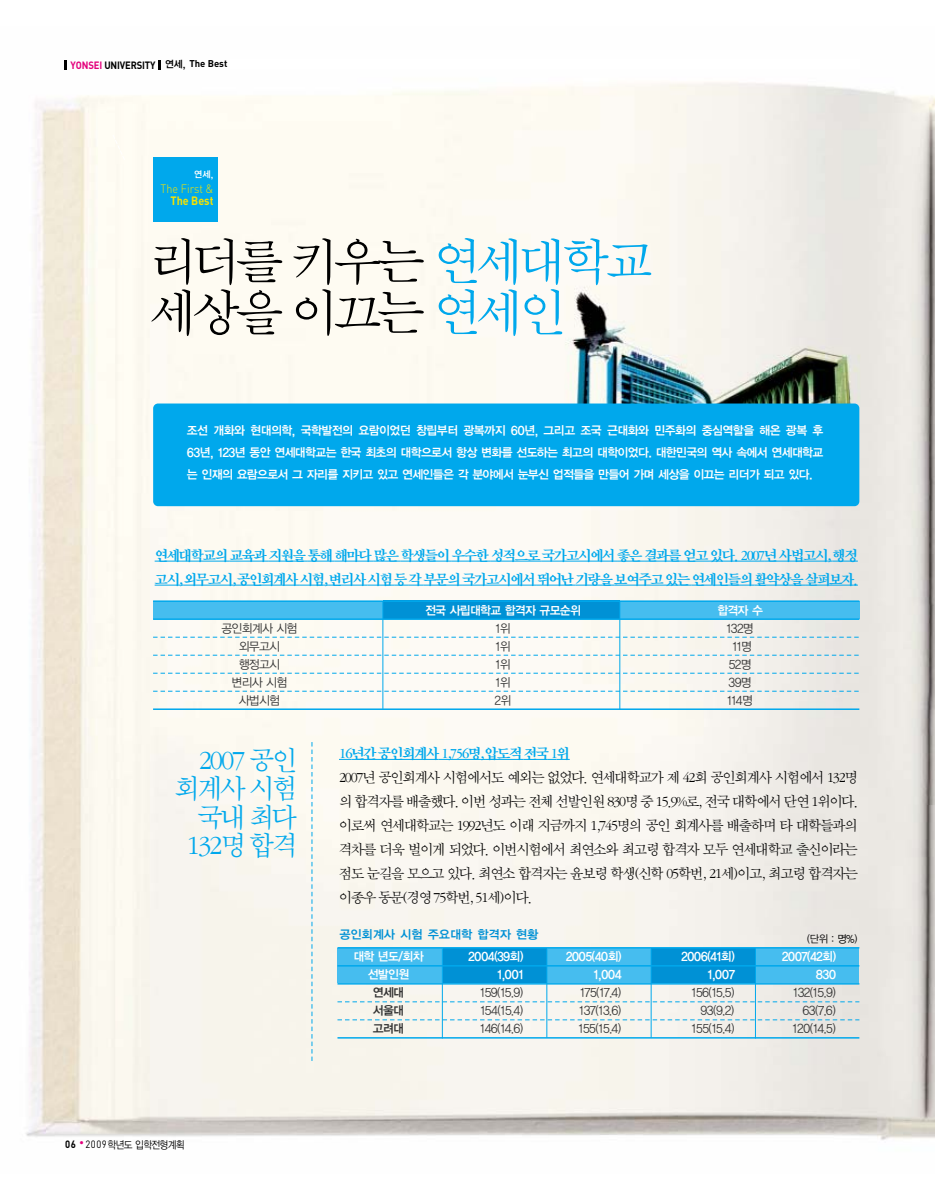
<style>
.page{position:relative;width:935px;height:1190px;background:#fff}
.page>*{position:absolute;margin:0;border:0;box-sizing:border-box;transform-origin:0 0}
.t1{font:52.5px/51px "Sand Sm";letter-spacing:-.07em;color:#000}
.t2{font:28.5px/28.5px "Sand Sm";letter-spacing:-.075em;color:#00a8ec;text-align:right}
.t3{font:15px/24px "Sand Sm";letter-spacing:-.075em;color:#000;text-align:justify}
.t4{font:15px/24px "Sand Km";letter-spacing:-.08em;color:#00a8ec}
.t5{font:12px/22px "YGO14";letter-spacing:-.12em;color:#fff;text-align:justify}
.t6{font:12px "YGO12";letter-spacing:-.11em;color:#333}
.t7{font:12px "YGO14";letter-spacing:-.07em;color:#0091d5}
.t8{font:12px "YGO14";letter-spacing:-.12em;color:#333}
.t9{font:300 12px "DIN";color:#f7e300;scale:.9 1}
.t10{font:700 12px "DIN";color:#f7e300;scale:.9 1}
.t11{font:700 10.5px "DIN";letter-spacing:-.015em;color:#000;scale:.9 1}
.t12{font:10.5px "YGO12";letter-spacing:-.145em;color:#000;scale:.9 1}
.t13{font:10.5px "YGO12";letter-spacing:-.145em;color:#000}
.t14{font:9px "YGO14";color:#fff}
.s1{color:#e3007b}
.s2{color:#00a8ec}
.s3{font-family:"DIN";font-weight:700}
.s4{font-family:"DIN"}
</style>
<div class="page">
<img style="left:26px;top:82px;width:908px;height:1058px">
<div style="left:337px;top:948px;width:522px;height:35px;background:#46bdef"></div>
<div style="left:153px;top:601px;width:706px;height:18px;background:#46bdef"></div>
<div style="left:383px;top:601px;width:237px;height:18px;background:#0091d5"></div>
<div style="left:443px;top:948px;width:103px;height:35px;background:#0091d5"></div>
<div style="left:651px;top:948px;width:104px;height:34px;background:#0091d5"></div>
<hr style="left:337px;top:947px;width:522px;height:1px;background:#00a8ec">
<hr style="left:337px;top:965px;width:522px;height:1px;background:#00a8ec">
<hr style="left:337px;top:983px;width:522px;height:1px;background:#00a8ec">
<svg style="left:337px;top:1001px;width:522px;height:1px"></svg>
<svg style="left:337px;top:1019px;width:522px;height:1px"></svg>
<hr style="left:337px;top:1037px;width:522px;height:1px;background:#00a8ec">
<svg style="left:64px;top:60px;width:3px;height:10px"></svg>
<svg style="left:158px;top:60px;width:3px;height:10px"></svg>
<div style="left:153px;top:158px;width:64px;height:64px;background:#00a8ec"></div>
<svg style="left:112px;top:134px;width:13px;height:27px"></svg>
<svg style="left:339px;top:759px;width:39px;height:1px"></svg>
<hr style="left:378px;top:759px;width:60px;height:1px;background:#00a8ec">
<hr style="left:438px;top:759px;width:30px;height:1px;background:#00a8ec">
<svg style="left:468px;top:759px;width:17px;height:1px"></svg>
<hr style="left:485px;top:759px;width:36px;height:1px;background:#00a8ec">
<svg style="left:521px;top:759px;width:48px;height:1px"></svg>
<hr style="left:155px;top:560px;width:75px;height:1px;background:#00a8ec">
<hr style="left:230px;top:560px;width:39px;height:1px;background:#00a8ec">
<hr style="left:269px;top:560px;width:39px;height:1px;background:#00a8ec">
<svg style="left:308px;top:560px;width:27px;height:1px"></svg>
<hr style="left:335px;top:560px;width:36px;height:1px;background:#00a8ec">
<svg style="left:371px;top:560px;width:30px;height:1px"></svg>
<hr style="left:401px;top:560px;width:51px;height:1px;background:#00a8ec">
<hr style="left:452px;top:560px;width:39px;height:1px;background:#00a8ec">
<hr style="left:491px;top:560px;width:51px;height:1px;background:#00a8ec">
<hr style="left:542px;top:560px;width:75px;height:1px;background:#00a8ec">
<svg style="left:617px;top:560px;width:27px;height:1px"></svg>
<hr style="left:644px;top:560px;width:36px;height:1px;background:#00a8ec">
<svg style="left:680px;top:560px;width:54px;height:1px"></svg>
<hr style="left:734px;top:560px;width:30px;height:1px;background:#00a8ec">
<svg style="left:764px;top:560px;width:15px;height:1px"></svg>
<hr style="left:779px;top:560px;width:48px;height:1px;background:#00a8ec">
<svg style="left:827px;top:560px;width:30px;height:1px"></svg>
<svg style="left:155px;top:584px;width:29px;height:1px"></svg>
<hr style="left:184px;top:584px;width:48px;height:1px;background:#00a8ec">
<hr style="left:237px;top:584px;width:63px;height:1px;background:#00a8ec">
<svg style="left:300px;top:584px;width:29px;height:1px"></svg>
<hr style="left:329px;top:584px;width:36px;height:1px;background:#00a8ec">
<svg style="left:365px;top:584px;width:58px;height:1px"></svg>
<hr style="left:423px;top:584px;width:36px;height:1px;background:#00a8ec">
<hr style="left:462px;top:584px;width:75px;height:1px;background:#00a8ec">
<hr style="left:537px;top:584px;width:38px;height:1px;background:#00a8ec">
<hr style="left:575px;top:584px;width:39px;height:1px;background:#00a8ec">
<hr style="left:614px;top:584px;width:51px;height:1px;background:#00a8ec">
<svg style="left:665px;top:584px;width:26px;height:1px"></svg>
<hr style="left:691px;top:584px;width:60px;height:1px;background:#00a8ec">
<hr style="left:754px;top:584px;width:51px;height:1px;background:#00a8ec">
<hr style="left:805px;top:584px;width:48px;height:1px;background:#00a8ec">
<div style="left:153px;top:403px;width:706px;height:103px;background:#00a8ec;border-radius:5px"></div>
<svg style="left:311px;top:742px;width:1px;height:318px"></svg>
<hr style="left:153px;top:600px;width:706px;height:2px;background:#00a8ec">
<hr style="left:153px;top:618px;width:706px;height:2px;background:#00a8ec">
<svg style="left:153px;top:637px;width:706px;height:1px"></svg>
<svg style="left:153px;top:655px;width:706px;height:1px"></svg>
<svg style="left:153px;top:673px;width:706px;height:1px"></svg>
<svg style="left:153px;top:691px;width:706px;height:1px"></svg>
<hr style="left:153px;top:708px;width:706px;height:2px;background:#00a8ec">
<hr style="left:442px;top:948px;width:1px;height:90px;background:#00a8ec">
<hr style="left:546px;top:949px;width:1px;height:88px;background:#00a8ec">
<hr style="left:651px;top:948px;width:1px;height:89px;background:#00a8ec">
<hr style="left:755px;top:948px;width:1px;height:90px;background:#00a8ec">
<hr style="left:382px;top:601px;width:1px;height:108px;background:#00a8ec">
<hr style="left:619px;top:601px;width:1px;height:108px;background:#00a8ec">
<p class="t11" style="left:71px;top:61px;width:176px"><span class="s1">YONSEI</span> UNIVERSITY <sup>연세,</sup> <sup>The</sup> <sup>Best</sup></p>
<p class="t14" style="left:194px;top:170px;width:21px">연세,</p>
<p class="t9" style="left:160px;top:185px;width:60px">The First &amp;</p>
<p class="t10" style="left:170px;top:197px;width:49px">The Best</p>
<h1 class="t1" style="left:149px;top:239px;width:506px">리더를 키우는 <span class="s2">연세대학교 </span>세상을 이끄는 <span class="s2">연세인</span></h1>
<p class="t5" style="left:186px;top:420px;width:638px">조선 개화와 현대의학, 국학발전의 요람이었던 창립부터 광복까지 60년, 그리고 조국 근대화와 민주화의 중심역할을 해온 광복 후 63년, 123년 동안 연세대학교는 한국 최초의 대학으로서 항상 변화를 선도하는 최고의 대학이었다. 대한민국의 역사 속에서 연세대학교 는 인재의 요람으로서 그 자리를 지키고 있고 연세인들은 각 분야에서 눈부신 업적들을 만들어 가며 세상을 이끄는 리더가 되고 있다.</p>
<p class="t4" style="left:155px;top:544px;width:704px">연세대학교의 교육과 지원을 통해 해마다 많은 학생들이 우수한 성적으로 국가고시에서 좋은 결과를 얻고 있다. 2007년 사법고시, 행정 고시,외무고시,공인회계사 시험, 변리사 시험 등 각 부문의 국가고시에서 뛰어난 기량을 보여주고 있는 연세인들의 활약상을 살펴보자.</p>
<p class="t5" style="left:424px;top:600px;width:158px">전국 사립대학교 합격자 규모순위</p>
<p class="t5" style="left:717px;top:600px;width:48px">합격자 수</p>
<p class="t6" style="left:221px;top:623px;width:78px">공인회계사 시험</p>
<p class="t6" style="left:495px;top:623px;width:18px">1위</p>
<p class="t6" style="left:726px;top:623px;width:30px">132명</p>
<p class="t6" style="left:238px;top:641px;width:44px">외무고시</p>
<p class="t6" style="left:495px;top:641px;width:18px">1위</p>
<p class="t6" style="left:732px;top:641px;width:22px">11명</p>
<p class="t6" style="left:238px;top:659px;width:44px">행정고시</p>
<p class="t6" style="left:495px;top:659px;width:18px">1위</p>
<p class="t6" style="left:728px;top:659px;width:25px">52명</p>
<p class="t6" style="left:231px;top:677px;width:58px">변리사 시험</p>
<p class="t6" style="left:495px;top:677px;width:18px">1위</p>
<p class="t6" style="left:728px;top:677px;width:26px">39명</p>
<p class="t6" style="left:238px;top:695px;width:44px">사법시험</p>
<p class="t6" style="left:494px;top:695px;width:19px">2위</p>
<p class="t6" style="left:727px;top:695px;width:28px">114명</p>
<h2 class="t2" style="left:174px;top:747px;width:124px">2007 공인 회계사 시험 국내 최다<br>132명 합격</h2>
<p class="t12" style="left:65px;top:1140px;width:134px"><span class="s3">0 6</span> <sup>●</sup> <span class="s4">2 0 0 9</span> 학년도 입학전형계획</p>
<p class="t4" style="left:339px;top:742px;width:232px">16년간 공인회계사 1,756명,압도적 전국 1위</p>
<p class="t3" style="left:339px;top:766px;width:521px">2007년 공인회계사 시험에서도 예외는 없었다. 연세대학교가 제 42회 공인회계사 시험에서 132명 의 합격자를 배출했다. 이번 성과는 전체 선발인원 830명 중 15.9%로, 전국 대학에서 단연 1위이다. 이로써 연세대학교는 1992년도 이래 지금까지 1,745명의 공인 회계사를 배출하며 타 대학들과의 격차를 더욱 벌이게 되었다. 이번시험에서 최연소와 최고령 합격자 모두 연세대학교 출신이라는 점도 눈길을 모으고 있다. 최연소 합격자는 윤보령 학생(신학 05학번, 21세)이고, 최고령 합격자는 이종우 동문(경영 75학번, 51세)이다.</p>
<p class="t7" style="left:339px;top:929px;width:201px">공인회계사 시험 주요대학 합격자 현황</p>
<p class="t13" style="left:807px;top:934px;width:52px">(단위 : 명%)</p>
<p class="t5" style="left:353px;top:946px;width:73px">대학 년도/회차</p>
<p class="t5" style="left:468px;top:946px;width:58px">2004(39회)</p>
<p class="t5" style="left:565px;top:946px;width:58px">2005(40회)</p>
<p class="t5" style="left:680px;top:946px;width:56px">2006(41회)</p>
<p class="t5" style="left:781px;top:946px;width:57px">2007(42회)</p>
<p class="t5" style="left:367px;top:964px;width:44px">선발인원</p>
<p class="t5" style="left:497px;top:964px;width:29px">1,001</p>
<p class="t5" style="left:593px;top:964px;width:30px">1,004</p>
<p class="t5" style="left:707px;top:964px;width:30px">1,007</p>
<p class="t5" style="left:815px;top:964px;width:23px">830</p>
<p class="t8" style="left:372px;top:987px;width:34px">연세대</p>
<p class="t6" style="left:480px;top:987px;width:45px">159(15.9)</p>
<p class="t6" style="left:579px;top:987px;width:43px">175(17.4)</p>
<p class="t6" style="left:691px;top:987px;width:45px">156(15.5)</p>
<p class="t6" style="left:792px;top:987px;width:45px">132(15.9)</p>
<p class="t8" style="left:372px;top:1005px;width:34px">서울대</p>
<p class="t6" style="left:480px;top:1005px;width:45px">154(15.4)</p>
<p class="t6" style="left:579px;top:1005px;width:44px">137(13.6)</p>
<p class="t6" style="left:700px;top:1005px;width:36px">93(9.2)</p>
<p class="t6" style="left:802px;top:1005px;width:36px">63(7.6)</p>
<p class="t8" style="left:372px;top:1023px;width:34px">고려대</p>
<p class="t6" style="left:480px;top:1023px;width:45px">146(14.6)</p>
<p class="t6" style="left:578px;top:1023px;width:45px">155(15.4)</p>
<p class="t6" style="left:691px;top:1023px;width:45px">155(15.4)</p>
<p class="t6" style="left:792px;top:1023px;width:45px">120(14.5)</p>
</div>
